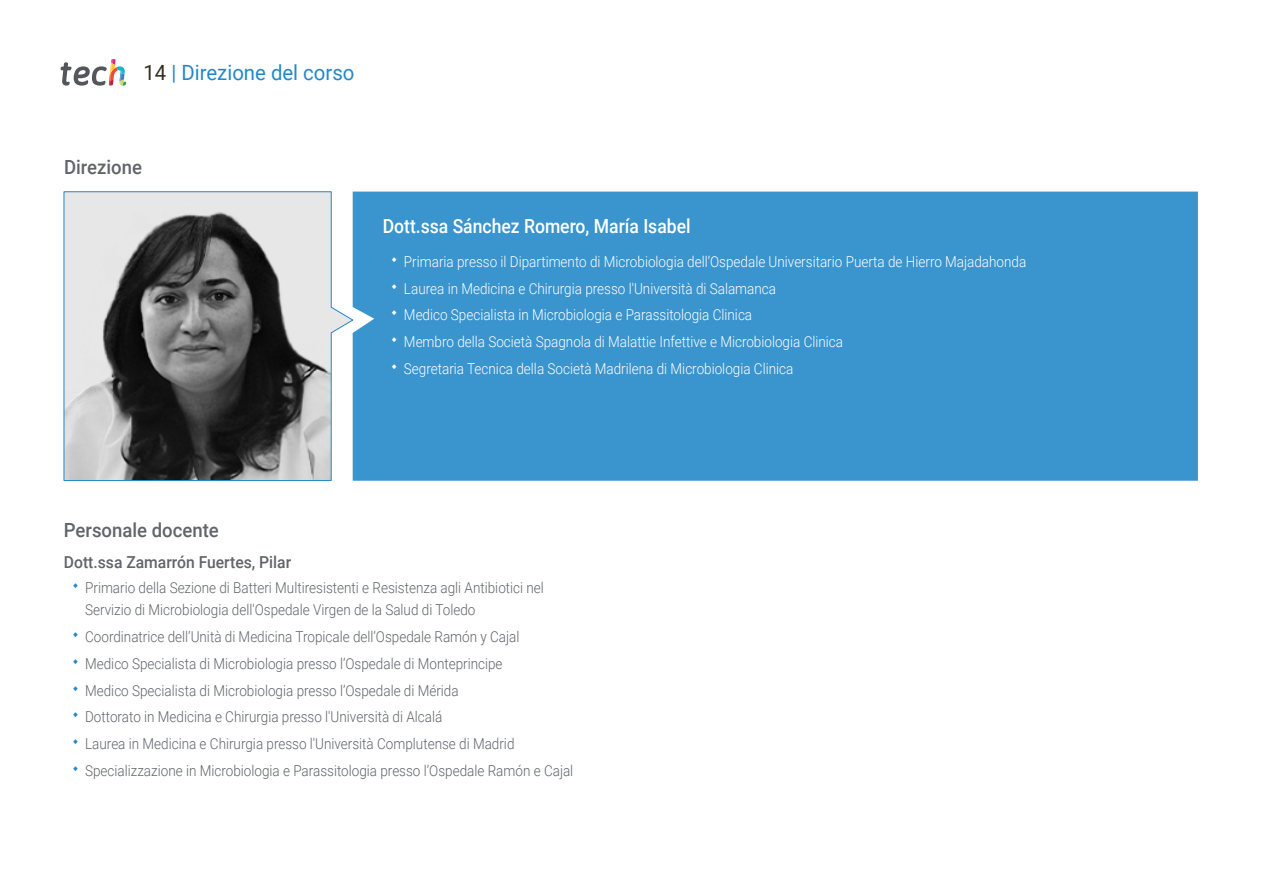
<style>
.page{position:relative;width:1263px;height:893px;background:#fff}
.page>*{position:absolute;margin:0;border:0;box-sizing:border-box;transform-origin:0 0}
.t1{font:21px "Roboto";color:#2488c9}
.t2{font:500 19.5px "Roboto";color:#fff;scale:.9 1}
.t3{font:500 19.5px "Roboto";color:#61646a;scale:.95 1}
.t4{font:500 16.5px "Roboto";color:#61646a;scale:.95 1}
.t5{font:300 15px/26.7px "Roboto";color:#61646a;scale:.9 1}
.t6{font:300 15px/26.7px "Roboto";color:#fff;scale:.9 1}
.s1{color:#312e20}
</style>
<div class="page">
<svg style="left:61px;top:59px;width:65px;height:27px"></svg>
<div style="left:353px;top:192px;width:845px;height:289px;background:#3a94ce"></div>
<svg style="left:64px;top:191px;width:289px;height:290px;background:#8c8e8e"></svg>
<svg style="left:392px;top:257px;width:5px;height:5px"></svg>
<svg style="left:392px;top:284px;width:5px;height:5px"></svg>
<svg style="left:392px;top:311px;width:5px;height:5px"></svg>
<svg style="left:392px;top:337px;width:5px;height:5px"></svg>
<svg style="left:392px;top:364px;width:5px;height:5px"></svg>
<h1 class="t1" style="left:144px;top:57px;width:213px"><span class="s1">14</span> | Direzione del corso</h1>
<h2 class="t3" style="left:64px;top:153px;width:84px">Direzione</h2>
<h2 class="t3" style="left:64px;top:517px;width:165px">Personale docente</h2>
<h2 class="t2" style="left:383px;top:212px;width:344px">Dott.ssa Sánchez Romero, María Isabel</h2>
<p class="t6" style="left:404px;top:248px;width:693px">Primaria presso il Dipartimento di Microbiologia dell’Ospedale Universitario Puerta de Hierro Majadahonda Laurea in Medicina e Chirurgia presso l'Università di Salamanca<br>Medico Specialista in Microbiologia e Parassitologia Clinica<br>Membro della Società Spagnola di Malattie Infettive e Microbiologia Clinica<br>Segretaria Tecnica della Società Madrilena di Microbiologia Clinica</p>
<p class="t4" style="left:64px;top:551px;width:241px">Dott.ssa Zamarrón Fuertes, Pilar</p>
<p class="t5" style="left:85px;top:576px;width:511px;line-height:22.5px">Primario della Sezione di Batteri Multiresistenti e Resistenza agli Antibiotici nel<br>Servizio di Microbiologia dell'Ospedale Virgen de la Salud di Toledo</p>
<p class="t5" style="left:85px;top:623px;width:544px">Coordinatrice dell’Unità di Medicina Tropicale dell’Ospedale Ramón y Cajal<br>Medico Specialista di Microbiologia presso l’Ospedale di Monteprincipe<br>Medico Specialista di Microbiologia presso l’Ospedale di Mérida<br>Dottorato in Medicina e Chirurgia presso l'Università di Alcalá<br>Laurea in Medicina e Chirurgia presso l'Università Complutense di Madrid Specializzazione in Microbiologia e Parassitologia presso l’Ospedale Ramón e Cajal</p>
</div>
